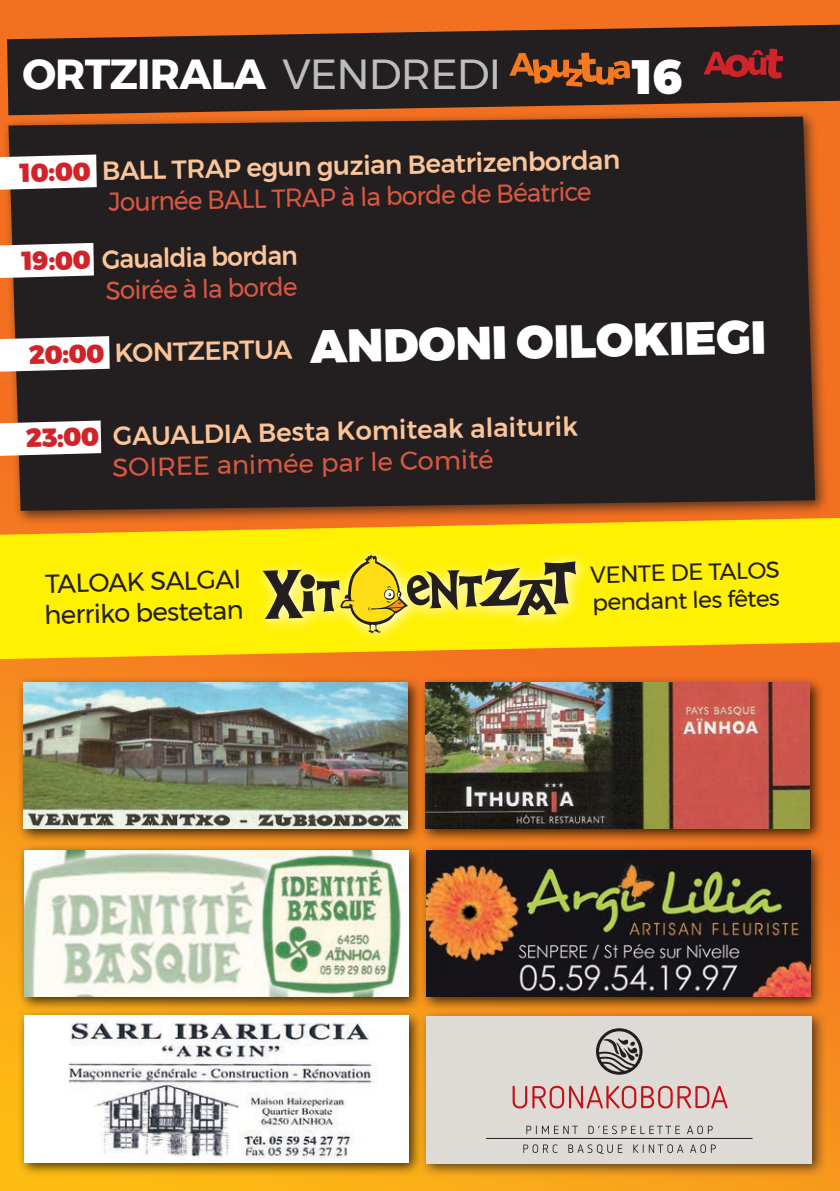
<style>
.page{position:relative;width:840px;height:1191px;background:#fff}
.page>*{position:absolute;margin:0;border:0;box-sizing:border-box;transform-origin:0 0}
.t1{font:900 48.2px "Montserrat";color:#fff}
.t2{font:900 46.4px "Montserrat";color:#fff}
.t3{font:700 41.8px "Montserrat";letter-spacing:-.02em;color:#fff}
.t4{font:500 26px "Montserrat";color:#fcc599}
.t5{font:26px "Montserrat";color:#d95842;scale:.95 1}
.t6{font:26px "Montserrat";color:#d95842}
.t7{font:500 26px "Montserrat";color:#fcc599;scale:.95 1}
.t8{font:25.8px "Montserrat";color:#231f20}
.t9{font:23.2px "Montserrat";color:#231f20}
.s1{font-weight:400;color:#bcbdc0}
.s2{font-weight:900;color:#d1232a}
</style>
<div class="page">
<img style="left:0;top:0;width:839px;height:1191px">
<svg style="left:7px;top:25px;width:832px;height:90px;background:#3e2920"></svg>
<div style="left:17px;top:843px;width:406px;height:168px;background:#010101;opacity:.75"></div>
<img style="left:24px;top:850px;width:384px;height:146px">
<div style="left:419px;top:843px;width:405px;height:168px;background:#010101;opacity:.75"></div>
<img style="left:426px;top:850px;width:383px;height:146px">
<div style="left:17px;top:1009px;width:406px;height:167px;background:#010101;opacity:.75"></div>
<img style="left:24px;top:1016px;width:384px;height:146px">
<div style="left:2px;top:110px;width:827px;height:416px;background:#231f20;opacity:.75"></div>
<div style="left:8px;top:117px;width:806px;height:394px;background:#231f20"></div>
<svg style="left:0;top:154px;width:97px;height:36px"></svg>
<svg style="left:0;top:243px;width:94px;height:35px"></svg>
<svg style="left:0;top:336px;width:110px;height:36px"></svg>
<svg style="left:0;top:420px;width:101px;height:36px"></svg>
<div style="left:17px;top:676px;width:405px;height:167px;background:#010101;opacity:.75"></div>
<img style="left:24px;top:683px;width:383px;height:146px">
<div style="left:418px;top:676px;width:405px;height:167px;background:#010101;opacity:.75"></div>
<img style="left:425px;top:683px;width:384px;height:146px">
<div style="left:419px;top:1009px;width:407px;height:169px;background:#231f20;opacity:.75"></div>
<div style="left:426px;top:1016px;width:385px;height:147px;background:#dedbd7"></div>
<svg style="left:596px;top:1028px;width:46px;height:46px"></svg>
<svg style="left:512px;top:1085px;width:215px;height:23px"></svg>
<svg style="left:526px;top:1125px;width:51px;height:9px"></svg>
<svg style="left:588px;top:1125px;width:91px;height:9px"></svg>
<svg style="left:687px;top:1125px;width:14px;height:9px"></svg>
<svg style="left:707px;top:1125px;width:5px;height:9px"></svg>
<svg style="left:523px;top:1144px;width:34px;height:9px"></svg>
<svg style="left:568px;top:1144px;width:54px;height:10px"></svg>
<svg style="left:633px;top:1144px;width:50px;height:9px"></svg>
<svg style="left:690px;top:1144px;width:14px;height:9px"></svg>
<svg style="left:710px;top:1144px;width:5px;height:9px"></svg>
<hr style="left:485px;top:1138px;width:267px;height:1px;background:#231f20">
<svg style="left:509px;top:53px;width:120px;height:34px;background:#7a4420"></svg>
<svg style="left:703px;top:49px;width:79px;height:30px;background:#7a2024"></svg>
<svg style="left:0;top:518px;width:839px;height:141px;background:#fcdb06"></svg>
<svg style="left:253px;top:545px;width:338px;height:104px;background:#fef003"></svg>
<svg style="left:262px;top:555px;width:314px;height:78px;background:#ccc02b"></svg>
<p class="t3" style="left:22px;top:41px;width:480px">ORTZIRALA <span class="s1">VENDREDI</span></p>
<p class="t1" style="left:633px;top:37px;width:52px">16</p>
<p class="t4" style="left:20px;top:151px;width:601px;rotate:-1deg"><span class="s2">10:00</span> BALL TRAP egun guzian Beatrizenbordan</p>
<p class="t5" style="left:108px;top:181px;width:510px;rotate:-1deg">Journée BALL TRAP à la borde de Béatrice</p>
<p class="t7" style="left:22px;top:240px;width:291px;rotate:-1deg"><span class="s2">19:00</span> Gaualdia bordan</p>
<p class="t5" style="left:105px;top:270px;width:204px;rotate:-1deg">Soirée à la borde</p>
<p class="t4" style="left:28px;top:333px;width:265px;rotate:-1deg"><span class="s2">20:00</span> KONTZERTUA</p>
<p class="t2" style="left:309px;top:308px;width:457px;rotate:-1deg">ANDONI OILOKIEGI</p>
<p class="t4" style="left:26px;top:416px;width:553px;rotate:-1deg"><span class="s2">23:00</span> GAUALDIA Besta Komiteak alaiturik</p>
<p class="t6" style="left:112px;top:446px;width:382px;rotate:-1deg">SOIREE animée par le Comité</p>
<p class="t8" style="left:45px;top:563px;width:197px;rotate:-1deg">TALOAK SALGAI</p>
<p class="t8" style="left:44px;top:594px;width:201px;rotate:-1deg">herriko bestetan</p>
<p class="t9" style="left:590px;top:556px;width:191px;rotate:-1deg">VENTE DE TALOS</p>
<p class="t9" style="left:591px;top:584px;width:189px;rotate:-1deg">pendant les fêtes</p>
</div>
